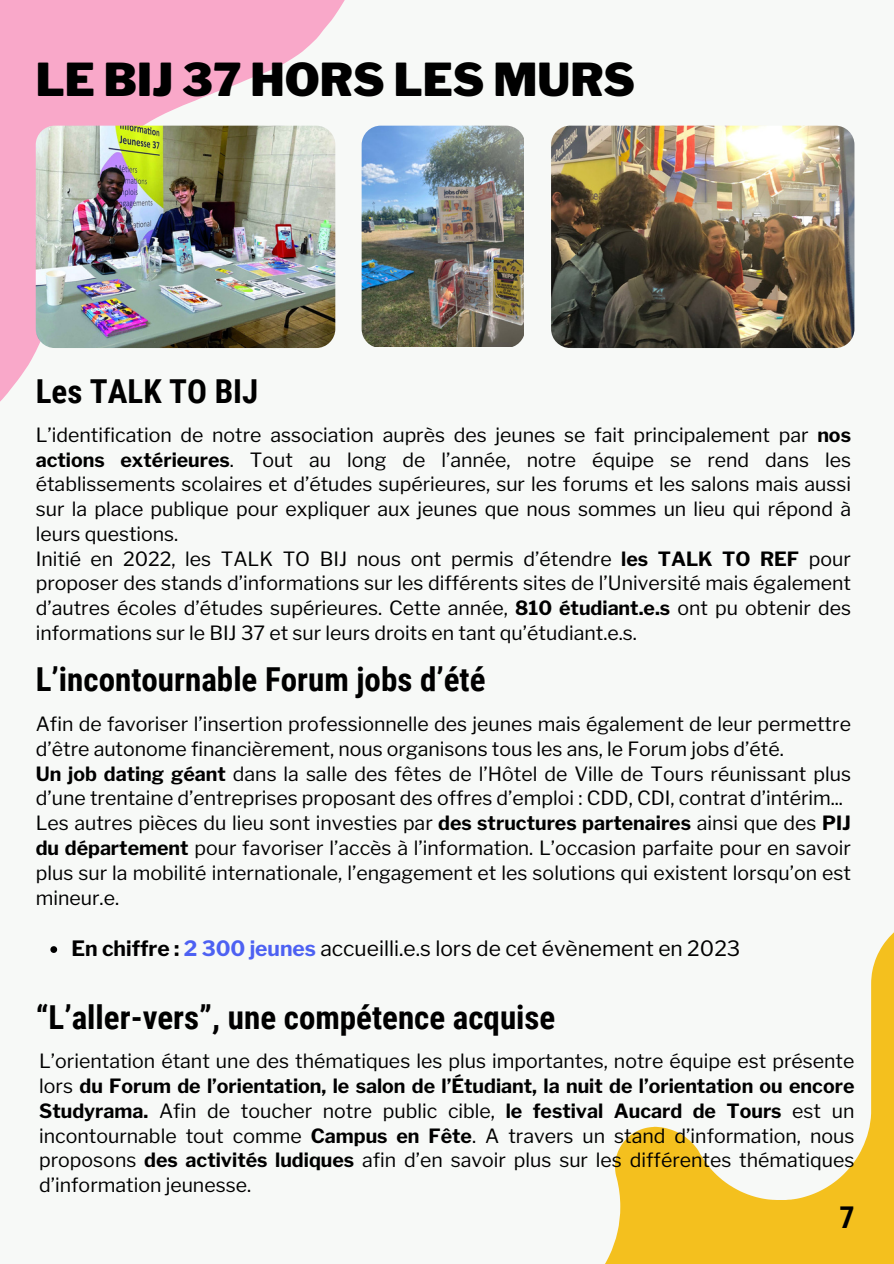
<style>
.page{position:relative;width:894px;height:1264px;background:#fff}
.page>*{position:absolute;margin:0;border:0;box-sizing:border-box;transform-origin:0 0}
.t1{font:900 45px "Libre Franklin";color:#000}
.t2{font:700 33px "Roboto Condensed";color:#000}
.t3{font:700 30px "Roboto Condensed";color:#000}
.t4{font:21px "Libre Franklin";color:#000}
.t5{font:19.5px/24.8px "Libre Franklin";color:#000;text-align:justify}
.s1{font-weight:700}
.s2{font-weight:700;color:#4d61f2}
</style>
<div class="page">
<div style="left:0;top:0;width:893px;height:1263px;background:#f7f9f7"></div>
<svg style="left:0;top:0;width:345px;height:402px;fill:#f9a8c9"></svg>
<img style="left:36px;top:126px;width:299px;height:222px;border-radius:19px">
<img style="left:551px;top:126px;width:303px;height:222px;border-radius:19px">
<img style="left:361px;top:126px;width:162px;height:220px">
<svg style="left:605px;top:933px;width:288px;height:330px"></svg>
<svg style="left:50px;top:946px;width:7px;height:6px"></svg>
<h1 class="t1" style="left:36px;top:53px;width:600px">LE BIJ 37 HORS LES MURS</h1>
<p class="t2" style="left:36px;top:372px;width:224px">Les TALK TO BIJ</p>
<h2 class="t5" style="left:36px;top:422px;width:816px">L’identification de notre association auprès des jeunes se fait principalement par <span class="s1">nos actions extérieures</span>. Tout au long de l’année, notre équipe se rend dans les établissements scolaires et d’études supérieures, sur les forums et les salons mais aussi sur la place publique pour expliquer aux jeunes que nous sommes un lieu qui répond à leurs questions.</h2>
<p class="t5" style="left:36px;top:546px;width:816px">Initié en 2022, les TALK TO BIJ nous ont permis d’étendre <span class="s1">les TALK TO REF</span> pour proposer des stands d’informations sur les différents sites de l’Université mais également d’autres écoles d’études supérieures. Cette année, <span class="s1">810 étudiant.e.s</span> ont pu obtenir des informations sur le BIJ 37 et sur leurs droits en tant qu’étudiant.e.s.</p>
<p class="t2" style="left:36px;top:661px;width:451px">L’incontournable Forum jobs d’été</p>
<h2 class="t5" style="left:36px;top:711px;width:816px">Afin de favoriser l’insertion professionnelle des jeunes mais également de leur permettre d’être autonome financièrement, nous organisons tous les ans, le Forum jobs d’été.</h2>
<p class="t5" style="left:36px;top:761px;width:816px"><span class="s1">Un job dating géant</span> dans la salle des fêtes de l’Hôtel de Ville de Tours réunissant plus d’une trentaine d’entreprises proposant des offres d’emploi : CDD, CDI, contrat d’intérim...</p>
<p class="t5" style="left:36px;top:810px;width:816px">Les autres pièces du lieu sont investies par <span class="s1">des structures partenaires</span> ainsi que des <span class="s1">PIJ du département</span> pour favoriser l’accès à l’information. L’occasion parfaite pour en savoir plus sur la mobilité internationale, l’engagement et les solutions qui existent lorsqu’on est mineur.e.</p>
<p class="t4" style="left:71px;top:936px;width:670px"><span class="s1">En chiffre :</span> <span class="s2">2 300 jeunes</span> accueilli.e.s lors de cet évènement en 2023</p>
<p class="t2" style="left:36px;top:997px;width:521px">“L’aller-vers”, une compétence acquise</p>
<p class="t5" style="left:39px;top:1048px;width:816px">L’orientation étant une des thématiques les plus importantes, notre équipe est présente lors <span class="s1">du Forum de l’orientation, le salon de l’Étudiant, la nuit de l’orientation ou encore Studyrama.</span> Afin de toucher notre public cible, <span class="s1">le festival Aucard de Tours</span> est un incontournable tout comme <span class="s1">Campus en Fête</span>. A travers un stand d’information, nous proposons <span class="s1">des activités ludiques</span> afin d’en savoir plus sur les différentes thématiques d’information jeunesse.</p>
<h2 class="t3" style="left:839px;top:1200px;width:17px">7</h2>
</div>
